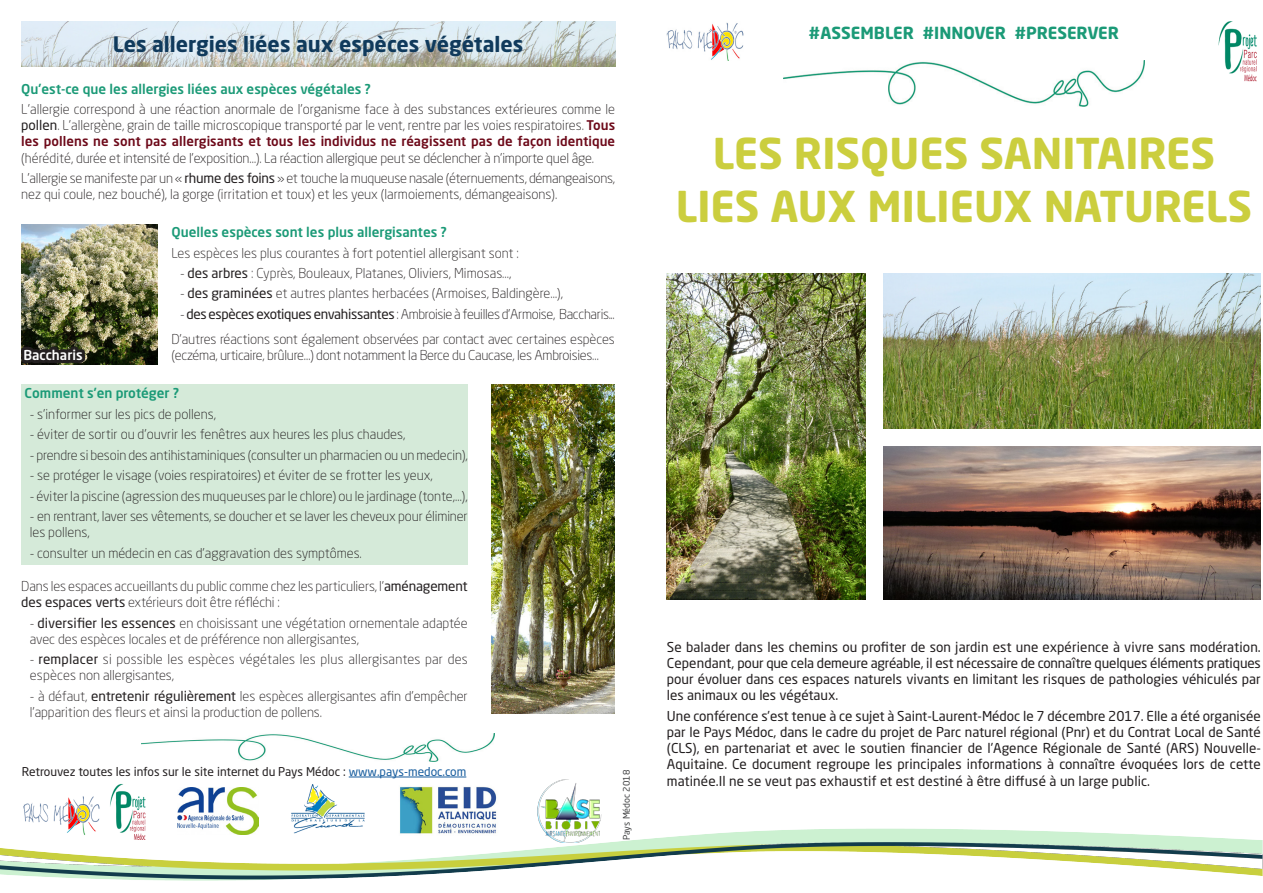
<style>
.page{position:relative;width:1263px;height:893px;background:#fff}
.page>*{position:absolute;margin:0;border:0;box-sizing:border-box;transform-origin:0 0}
.t1{font:700 42px "Neo Sans Std";color:#cbce3e}
.t2{font:700 21px "Neo Sans Std";color:#103a5c}
.t3{font:700 16.5px "Neo Sans Std";color:#1b9a77}
.t4{font:300 13.5px/16.2px "Neo Sans Std";letter-spacing:-.005em;color:#231f20}
.t5{font:13.5px/16.2px "Neo Sans Std";color:#231f20;text-align:justify}
.t6{font:500 13.5px "Neo Sans Std";color:#1b9a77}
.t7{font:300 13.5px/16.2px "Neo Sans Std";letter-spacing:.015em;color:#231f20}
.t8{font:300 13.5px "Neo Sans Std";letter-spacing:-.025em;color:#231f20}
.t9{font:500 13.5px "Neo Sans Std";color:#fff}
.t10{font:500 13.2px "Neo Sans Std";letter-spacing:.005em;color:#6d0919}
.t11{font:12px "Neo Sans Std";color:#231f20}
.t12{font:9px "Neo Sans Std";color:#414243}
.s1{font-weight:400}
.s2{font-weight:500;font-size:13.2px;color:#6d0919}
.s3{color:#175d9e}
</style>
<div class="page">
<div style="left:21px;top:384px;width:447px;height:180px;background:#d5ead9"></div>
<img style="left:22px;top:21px;width:593px;height:46px">
<img style="left:0;top:827px;width:1263px;height:54px">
<hr style="left:349px;top:777px;width:117px;height:1px;background:#175d9e">
<img style="left:178px;top:788px;width:81px;height:46px">
<img style="left:23px;top:783px;width:126px;height:56px">
<img style="left:667px;top:22px;width:77px;height:39px">
<img style="left:1218px;top:21px;width:39px;height:61px">
<img style="left:538px;top:780px;width:66px;height:62px">
<img style="left:396px;top:786px;width:103px;height:50px">
<img style="left:142px;top:733px;width:353px;height:28px">
<img style="left:783px;top:61px;width:362px;height:45px">
<img style="left:289px;top:784px;width:79px;height:52px">
<img style="left:491px;top:385px;width:124px;height:328px">
<img style="left:21px;top:225px;width:136px;height:140px">
<svg style="left:21px;top:344px;width:67px;height:21px"></svg>
<img style="left:883px;top:273px;width:378px;height:156px">
<img style="left:883px;top:446px;width:378px;height:154px">
<img style="left:667px;top:273px;width:198px;height:327px">
<p class="t2" style="left:113px;top:31px;width:412px">Les allergies liées aux espèces végétales</p>
<p class="t6" style="left:21px;top:80px;width:351px">Qu’est-ce que les allergies liées aux espèces végétales ?</p>
<p class="t4" style="left:21px;top:101px;width:595px">L’allergie correspond à une réaction anormale de l’organisme face à des substances extérieures comme le <span class="s1">pollen</span>. L’allergène, grain de taille microscopique transporté par le vent, rentre par les voies respiratoires. <span class="s2">Tous</span></p>
<p class="t10" style="left:21px;top:133px;width:595px">les pollens ne sont pas allergisants et tous les individus ne réagissent pas de façon identique</p>
<p class="t4" style="left:21px;top:150px;width:574px">(hérédité, durée et intensité de l’exposition…). La réaction allergique peut se déclencher à n’importe quel âge.</p>
<p class="t4" style="left:21px;top:170px;width:595px">L’allergie se manifeste par un « <span class="s1">rhume des foins</span> » et touche la muqueuse nasale (éternuements, démangeaisons, nez qui coule, nez bouché), la gorge (irritation et toux) et les yeux (larmoiements, démangeaisons).</p>
<p class="t6" style="left:171px;top:224px;width:277px">Quelles espèces sont les plus allergisantes ?</p>
<p class="t4" style="left:171px;top:244px;width:349px">Les espèces les plus courantes à fort potentiel allergisant sont :</p>
<p class="t4" style="left:180px;top:265px;width:333px">- <span class="s1">des arbres</span> : Cyprès, Bouleaux, Platanes, Oliviers, Mimosas...,</p>
<p class="t4" style="left:180px;top:285px;width:385px">- <span class="s1">des graminées</span> et autres plantes herbacées (Armoises, Baldingère…),</p>
<p class="t8" style="left:180px;top:306px;width:436px">- <span class="s1">des espèces exotiques envahissantes</span> : Ambroisie à feuilles d’Armoise, Baccharis...</p>
<p class="t4" style="left:171px;top:330px;width:445px">D’autres réactions sont également observées par contact avec certaines espèces (eczéma, urticaire, brûlure…) dont notamment la Berce du Caucase, les Ambroisies…</p>
<p class="t9" style="left:23px;top:346px;width:61px">Baccharis</p>
<p class="t6" style="left:25px;top:385px;width:156px">Comment s’en protéger ?</p>
<p class="t4" style="left:30px;top:406px;width:188px">- s’informer sur les pics de pollens,</p>
<p class="t4" style="left:30px;top:426px;width:377px">- éviter de sortir ou d’ouvrir les fenêtres aux heures les plus chaudes,</p>
<p class="t4" style="left:30px;top:447px;width:439px">- prendre si besoin des antihistaminiques (consulter un pharmacien ou un medecin),</p>
<p class="t4" style="left:30px;top:467px;width:404px">- se protéger le visage (voies respiratoires) et éviter de se frotter les yeux,</p>
<p class="t4" style="left:30px;top:487px;width:439px">- éviter la piscine (agression des muqueuses par le chlore) ou le jardinage (tonte,…),</p>
<p class="t4" style="left:30px;top:508px;width:439px">- en rentrant, laver ses vêtements, se doucher et se laver les cheveux pour éliminer les pollens,</p>
<p class="t4" style="left:30px;top:545px;width:334px">- consulter un médecin en cas d’aggravation des symptômes.</p>
<p class="t4" style="left:21px;top:578px;width:448px">Dans les espaces accueillants du public comme chez les particuliers, l’<span class="s1">aménagement des espaces verts</span> extérieurs doit être réfléchi :</p>
<p class="t4" style="left:30px;top:614px;width:439px">- <span class="s1">diversifier les essences</span> en choisissant une végétation ornementale adaptée avec des espèces locales et de préférence non allergisantes,</p>
<p class="t7" style="left:30px;top:651px;width:439px">- <span class="s1">remplacer</span> si possible les espèces végétales les plus allergisantes par des espèces non allergisantes,</p>
<p class="t4" style="left:30px;top:688px;width:439px">- à défaut, <span class="s1">entretenir régulièrement</span> les espèces allergisantes afin d’empêcher l’apparition des fleurs et ainsi la production de pollens.</p>
<p class="t11" style="left:22px;top:764px;width:446px">Retrouvez toutes les infos sur le site internet du Pays Médoc : <span class="s3">www.pays-medoc.com</span></p>
<p class="t12" style="left:621px;top:840px;width:72px;rotate:-90deg">Pays Médoc 2018</p>
<p class="t3" style="left:809px;top:22px;width:311px">#ASSEMBLER #INNOVER #PRESERVER</p>
<p class="t1" style="left:713px;top:127px;width:504px">LES RISQUES SANITAIRES</p>
<p class="t1" style="left:676px;top:179px;width:578px">LIES AUX MILIEUX NATURELS</p>
<p class="t5" style="left:667px;top:638px;width:595px">Se balader dans les chemins ou profiter de son jardin est une expérience à vivre sans modération.<br>Cependant, pour que cela demeure agréable, il est nécessaire de connaître quelques éléments pratiques pour évoluer dans ces espaces naturels vivants en limitant les risques de pathologies véhiculés par les animaux ou les végétaux.</p>
<p class="t5" style="left:667px;top:708px;width:595px">Une conférence s’est tenue à ce sujet à Saint-Laurent-Médoc le 7 décembre 2017. Elle a été organisée par le Pays Médoc, dans le cadre du projet de Parc naturel régional (Pnr) et du Contrat Local de Santé (CLS), en partenariat et avec le soutien financier de l’Agence Régionale de Santé (ARS) Nouvelle-Aquitaine. Ce document regroupe les principales informations à connaître évoquées lors de cette matinée.Il ne se veut pas exhaustif et est destiné à être diffusé à un large public.</p>
</div>
